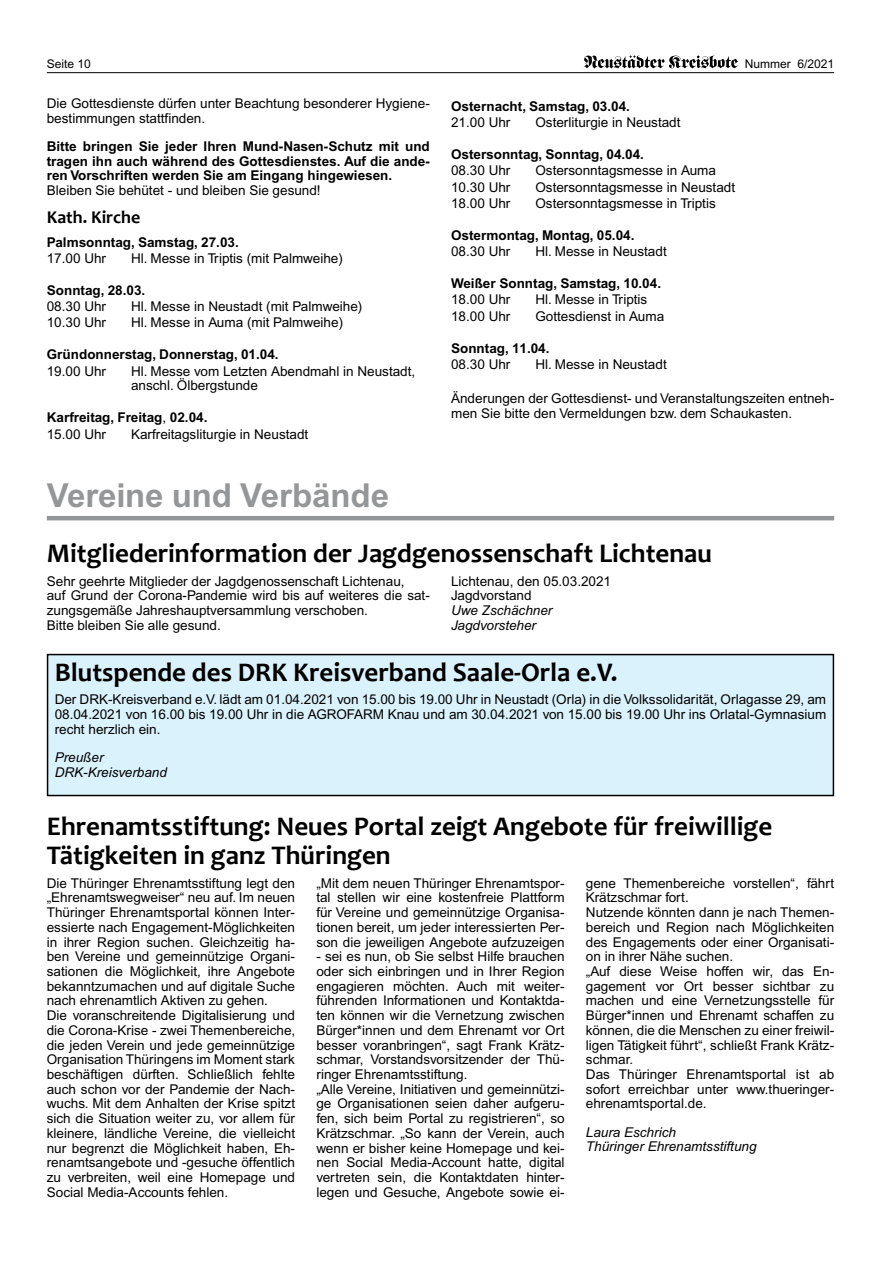
<style>
.page{position:relative;width:881px;height:1263px;background:#fff}
.page>*{position:absolute;margin:0;border:0;box-sizing:border-box;transform-origin:0 0}
.t1{font:700 33px "Arial";letter-spacing:-.005em;color:#949698}
.t2{font:700 27px/29.4px "Candara";color:#000}
.t3{font:700 18px "Candara";color:#000}
.t4{font:13.5px/14.7px "Arial";color:#000}
.t5{font:700 13.5px/14.7px "Arial";color:#000;text-align:justify}
.t6{font:italic 13.5px/14.7px "Arial";color:#000}
.t7{font:12px "Arial";color:#000}
.s1{font-weight:400}
</style>
<div class="page">
<hr style="left:47px;top:72px;width:786px;height:1px;background:#000">
<svg style="left:583px;top:55px;width:154px;height:13px"></svg>
<hr style="left:47px;top:516px;width:786px;height:4px;background:#949698">
<div style="left:48px;top:654px;width:785px;height:141px;background:#daf2fc"></div>
<div style="left:47px;top:654px;width:786px;height:142px;border:2px solid #000"></div>
<p class="t7" style="left:47px;top:57px;width:46px">Seite 10</p>
<p class="t7" style="left:744px;top:57px;width:91px">Nummer 6/2021</p>
<p class="t4" style="left:47px;top:96px;width:384px">Die Gottesdienste dürfen unter Beachtung besonderer Hygiene&shy;bestimmungen stattfinden.</p>
<p class="t5" style="left:47px;top:139px;width:384px">Bitte bringen Sie jeder Ihren Mund-Nasen-Schutz mit und tragen ihn auch während des Gottesdienstes. Auf die ande&shy;ren Vorschriften werden Sie am Eingang hingewiesen.</p>
<p class="t4" style="left:47px;top:183px;width:275px">Bleiben Sie behütet - und bleiben Sie gesund!</p>
<h3 class="t3" style="left:47px;top:206px;width:95px">Kath. Kirche</h3>
<p class="t5" style="left:47px;top:234px;width:193px">Palmsonntag, Samstag, 27.03.</p>
<p class="t4" style="left:47px;top:251px;width:61px">17.00 Uhr</p>
<p class="t4" style="left:131px;top:251px;width:213px">Hl. Messe in Triptis (mit Palmweihe)</p>
<p class="t5" style="left:47px;top:283px;width:100px">Sonntag, 28.03.</p>
<p class="t4" style="left:47px;top:299px;width:61px">08.30 Uhr</p>
<p class="t4" style="left:131px;top:299px;width:233px">Hl. Messe in Neustadt (mit Palmweihe)</p>
<p class="t4" style="left:47px;top:315px;width:61px">10.30 Uhr</p>
<p class="t4" style="left:131px;top:315px;width:213px">Hl. Messe in Auma (mit Palmweihe)</p>
<p class="t5" style="left:47px;top:347px;width:233px">Gründonnerstag, Donnerstag, 01.04.</p>
<p class="t4" style="left:47px;top:364px;width:61px">19.00 Uhr</p>
<p class="t4" style="left:131px;top:364px;width:285px">Hl. Messe vom Letzten Abendmahl in Neustadt, anschl. Ölbergstunde</p>
<p class="t5" style="left:47px;top:410px;width:162px;line-height:16px">Karfreitag, Freitag<span class="s1">,</span> 02.04.<br><span class="s1">15.00 Uhr</span></p>
<p class="t5" style="left:451px;top:99px;width:180px">Osternacht, Samstag, 03.04.</p>
<p class="t4" style="left:451px;top:115px;width:61px">21.00 Uhr</p>
<p class="t4" style="left:535px;top:115px;width:147px">Osterliturgie in Neustadt</p>
<p class="t5" style="left:451px;top:147px;width:194px">Ostersonntag, Sonntag, 04.04.</p>
<p class="t4" style="left:451px;top:163px;width:61px">08.30 Uhr</p>
<p class="t4" style="left:535px;top:163px;width:182px">Ostersonntagsmesse in Auma</p>
<p class="t4" style="left:451px;top:180px;width:61px">10.30 Uhr</p>
<p class="t4" style="left:535px;top:180px;width:201px">Ostersonntagsmesse in Neustadt</p>
<p class="t4" style="left:451px;top:196px;width:61px">18.00 Uhr</p>
<p class="t4" style="left:535px;top:196px;width:182px">Ostersonntagsmesse in Triptis</p>
<p class="t5" style="left:451px;top:228px;width:185px">Ostermontag, Montag, 05.04.</p>
<p class="t4" style="left:451px;top:244px;width:61px">08.30 Uhr</p>
<p class="t4" style="left:535px;top:244px;width:133px">Hl. Messe in Neustadt</p>
<p class="t5" style="left:451px;top:276px;width:211px">Weißer Sonntag, Samstag, 10.04.</p>
<p class="t4" style="left:451px;top:292px;width:61px">18.00 Uhr</p>
<p class="t4" style="left:535px;top:292px;width:113px">Hl. Messe in Triptis</p>
<p class="t4" style="left:451px;top:309px;width:61px">18.00 Uhr</p>
<p class="t4" style="left:535px;top:309px;width:130px">Gottesdienst in Auma</p>
<p class="t5" style="left:451px;top:341px;width:100px">Sonntag, 11.04.</p>
<p class="t4" style="left:451px;top:357px;width:61px">08.30 Uhr</p>
<p class="t4" style="left:535px;top:357px;width:133px">Hl. Messe in Neustadt</p>
<p class="t4" style="left:451px;top:391px;width:384px">Änderungen der Gottesdienst- und Veranstaltungszeiten entneh&shy;men Sie bitte den Vermeldungen bzw. dem Schaukasten.</p>
<p class="t4" style="left:131px;top:427px;width:179px">Karfreitagsliturgie in Neustadt</p>
<h1 class="t1" style="left:47px;top:476px;width:343px">Vereine und Verbände</h1>
<h2 class="t2" style="left:47px;top:538px;width:666px">Mitgliederinformation der Jagdgenossenschaft Lichtenau</h2>
<p class="t4" style="left:47px;top:574px;width:384px">Sehr geehrte Mitglieder der Jagdgenossenschaft Lichtenau,<br>auf Grund der Corona-Pandemie wird bis auf weiteres die sat&shy;zungsgemäße Jahreshauptversammlung verschoben.<br>Bitte bleiben Sie alle gesund.</p>
<p class="t4" style="left:451px;top:574px;width:161px">Lichtenau, den 05.03.2021<br>Jagdvorstand</p>
<p class="t6" style="left:451px;top:603px;width:103px">Uwe Zschächner<br>Jagdvorsteher</p>
<h2 class="t2" style="left:55px;top:657px;width:564px">Blutspende des DRK Kreisverband Saale-Orla e.V.</h2>
<p class="t4" style="left:55px;top:693px;width:772px;text-align:justify">Der DRK-Kreisverband e.V. lädt am 01.04.2021 von 15.00 bis 19.00 Uhr in Neustadt (Orla) in die Volkssolidarität, Orlagasse 29, am 08.04.2021 von 16.00 bis 19.00 Uhr in die AGROFARM Knau und am 30.04.2021 von 15.00 bis 19.00 Uhr ins Orlatal-Gymnasium recht herzlich ein.</p>
<p class="t6" style="left:55px;top:750px;width:114px">Preußer<br>DRK-Kreisverband</p>
<h2 class="t2" style="left:47px;top:811px;width:726px">Ehrenamtsstiftung: Neues Portal zeigt Angebote für freiwillige<br>Tätigkeiten in ganz Thüringen</h2>
<p class="t4" style="left:47px;top:876px;width:250px">Die Thüringer Ehrenamtsstiftung legt den „Ehrenamtswegweiser“ neu auf. Im neuen Thüringer Ehrenamtsportal können Inter&shy;essierte nach Engagement-Möglichkeiten in ihrer Region suchen. Gleichzeitig ha&shy;ben Vereine und gemeinnützige Organi&shy;sationen die Möglichkeit, ihre Angebote bekanntzumachen und auf digitale Suche nach ehrenamtlich Aktiven zu gehen.<br>Die voranschreitende Digitalisierung und die Corona-Krise - zwei Themenbereiche, die jeden Verein und jede gemeinnützige Organisation Thüringens im Moment stark beschäftigen dürften. Schließlich fehlte auch schon vor der Pandemie der Nach&shy;wuchs. Mit dem Anhalten der Krise spitzt sich die Situation weiter zu, vor allem für kleinere, ländliche Vereine, die vielleicht nur begrenzt die Möglichkeit haben, Eh&shy;renamtsangebote und -gesuche öffentlich zu verbreiten, weil eine Homepage und Social Media-Accounts fehlen.</p>
<p class="t4" style="left:316px;top:876px;width:250px;text-align:justify">„Mit dem neuen Thüringer Ehrenamtspor&shy;tal stellen wir eine kostenfreie Plattform für Vereine und gemeinnützige Organisa&shy;tionen bereit, um jeder interessierten Per&shy;son die jeweiligen Angebote aufzuzeigen</p>
<p class="t4" style="left:585px;top:876px;width:250px">gene Themenbereiche vorstellen“, fährt Krätzschmar fort.<br>Nutzende könnten dann je nach Themen&shy;bereich und Region nach Möglichkeiten des Engagements oder einer Organisati&shy;on in ihrer Nähe suchen.<br>„Auf diese Weise hoffen wir, das En&shy;gagement vor Ort besser sichtbar zu machen und eine Vernetzungsstelle für Bürger*innen und Ehrenamt schaffen zu können, die die Menschen zu einer freiwil&shy;ligen Tätigkeit führt“, schließt Frank Krätz&shy;schmar.<br>Das Thüringer Ehrenamtsportal ist ab sofort erreichbar unter www.thueringer&shy;ehrenamtsportal.de.</p>
<p class="t6" style="left:585px;top:1124px;width:172px">Laura Eschrich<br>Thüringer Ehrenamtsstiftung</p>
<p class="t4" style="left:316px;top:949px;width:250px">- sei es nun, ob Sie selbst Hilfe brauchen oder sich einbringen und in Ihrer Region engagieren möchten. Auch mit weiter&shy;führenden Informationen und Kontaktda&shy;ten können wir die Vernetzung zwischen Bürger*innen und dem Ehrenamt vor Ort besser voranbringen“, sagt Frank Krätz&shy;schmar, Vorstandsvorsitzender der Thü&shy;ringer Ehrenamtsstiftung.<br>„Alle Vereine, Initiativen und gemeinnützi&shy;ge Organisationen seien daher aufgeru&shy;fen, sich beim Portal zu registrieren“, so Krätzschmar. „So kann der Verein, auch wenn er bisher keine Homepage und kei&shy;nen Social Media-Account hatte, digital vertreten sein, die Kontaktdaten hinter&shy;legen und Gesuche, Angebote sowie ei-</p>
</div>
